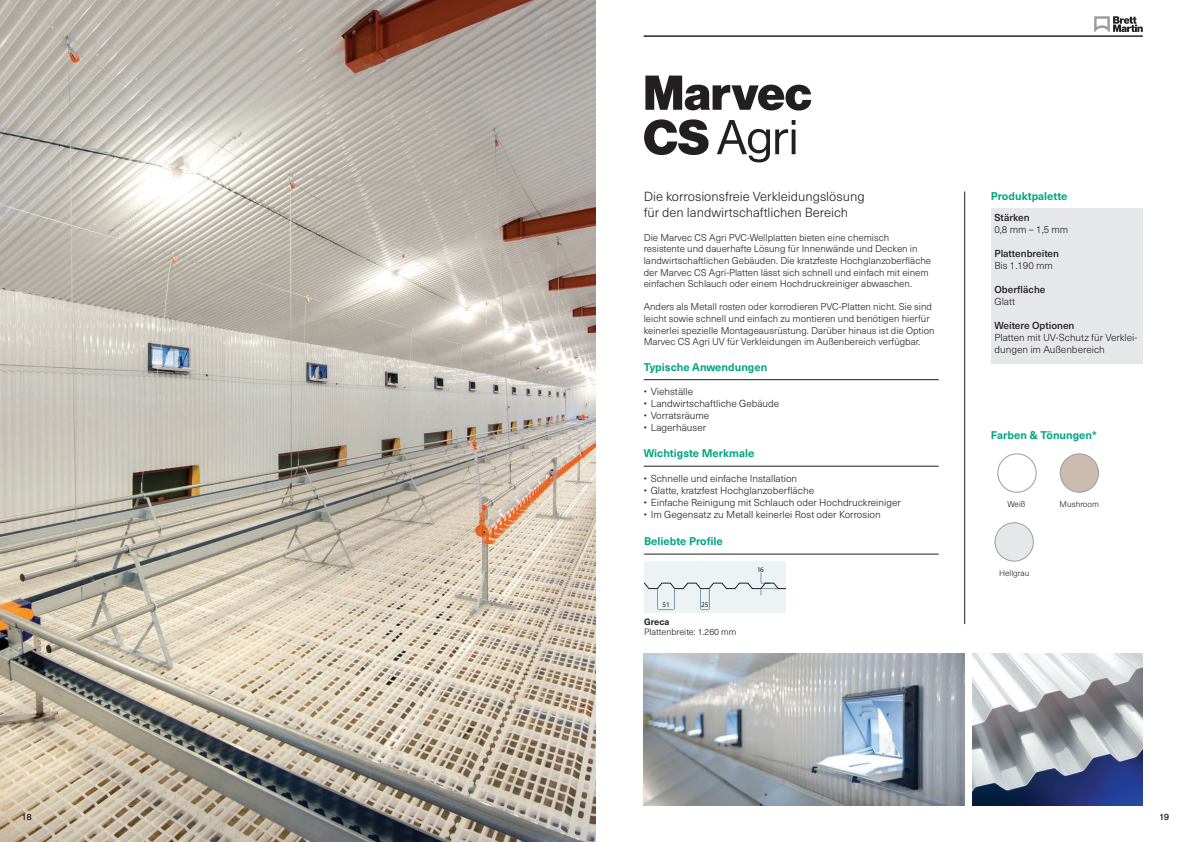
<style>
.page{position:relative;width:1191px;height:842px;background:#fff}
.page>*{position:absolute;margin:0;border:0;box-sizing:border-box;transform-origin:0 0}
.t1{font:300 13px/15.6px "Neue Haas Unica W1 G";color:#231f20}
.t2{font:700 11px "Neue Haas Unica W1 G";color:#00a580}
.t3{font:300 10px/12px "Neue Haas Unica W1 G";color:#231f20}
.t4{font:500 10px "Neue Haas Unica W1 G";color:#231f20}
.t5{font:300 9.7px/11.6px "Neue Haas Unica W1 G";color:#231f20}
.t6{font:300 9px "Neue Haas Unica W1 G";color:#231f20}
.t7{font:700 9px "Neue Haas Unica W1 G";color:#231f20}
.t8{font:300 8.2px "Neue Haas Unica W1 G";color:#231f20}
.t9{font:7.2px "Myriad Pro";color:#231f20}
</style>
<div class="page">
<img style="left:0;top:0;width:595px;height:842px">
<svg style="left:645px;top:76px;width:166px;height:35px"></svg>
<svg style="left:644px;top:119px;width:151px;height:43px"></svg>
<hr style="left:643px;top:379px;width:295px;height:1px;background:#231f20">
<img style="left:972px;top:653px;width:170px;height:153px">
<img style="left:643px;top:653px;width:321px;height:153px">
<hr style="left:964px;top:191px;width:1px;height:433px;background:#231f20">
<hr style="left:643px;top:466px;width:295px;height:1px;background:#231f20">
<hr style="left:644px;top:554px;width:294px;height:1px;background:#231f20">
<div style="left:990px;top:208px;width:152px;height:156px;background:#e6e7e9"></div>
<div style="left:644px;top:561px;width:141px;height:52px;background:#edf2f4"></div>
<svg style="left:644px;top:573px;width:141px;height:37px"></svg>
<div style="left:997px;top:454px;width:39px;height:38px;border:1px solid #9b9da0;border-radius:50%"></div>
<div style="left:995px;top:523px;width:38px;height:38px;background:#e6e7e9;border-radius:50%"></div>
<div style="left:994px;top:522px;width:39px;height:39px;border:1px solid #9b9da0;border-radius:50%"></div>
<div style="left:1060px;top:454px;width:38px;height:38px;background:#ccbcb0;border-radius:50%"></div>
<div style="left:1060px;top:454px;width:38px;height:38px;border:1px solid #9b9da0;border-radius:50%"></div>
<hr style="left:643px;top:36px;width:499px;height:1px;background:#231f20">
<svg style="left:1094px;top:16px;width:48px;height:16px"></svg>
<h1 class="t1" style="left:643px;top:188px;width:222px">Die korrosionsfreie Verkleidungslösung für den landwirtschaftlichen Bereich</h1>
<p class="t5" style="left:643px;top:231px;width:289px">Die Marvec CS Agri PVC-Wellplatten bieten eine chemisch resistente und dauerhafte Lösung für Innenwände und Decken in landwirtschaftlichen Gebäuden. Die kratzfeste Hochglanzoberfläche der Marvec CS Agri-Platten lässt sich schnell und einfach mit einem einfachen Schlauch oder einem Hochdruckreiniger abwaschen.</p>
<p class="t5" style="left:643px;top:301px;width:292px">Anders als Metall rosten oder korrodieren PVC-Platten nicht. Sie sind leicht sowie schnell und einfach zu montieren und benötigen hierfür keinerlei spezielle Montageausrüstung. Darüber hinaus ist die Option Marvec CS Agri UV für Verkleidungen im Außenbereich verfügbar.</p>
<p class="t2" style="left:643px;top:359px;width:125px">Typische Anwendungen</p>
<p class="t3" style="left:643px;top:385px;width:51px">• Viehställe</p>
<p class="t3" style="left:643px;top:397px;width:137px">• Landwirtschaftliche Gebäude</p>
<p class="t3" style="left:643px;top:409px;width:67px">• Vorratsräume</p>
<p class="t3" style="left:643px;top:421px;width:64px">• Lagerhäuser</p>
<p class="t2" style="left:643px;top:445px;width:112px">Wichtigste Merkmale</p>
<p class="t3" style="left:643px;top:472px;width:155px">• Schnelle und einfache Installation</p>
<p class="t3" style="left:643px;top:484px;width:172px">• Glatte, kratzfest Hochglanzoberfläche</p>
<p class="t3" style="left:643px;top:496px;width:259px">• Einfache Reinigung mit Schlauch oder Hochdruckreiniger</p>
<p class="t3" style="left:643px;top:508px;width:238px">• Im Gegensatz zu Metall keinerlei Rost oder Korrosion</p>
<p class="t2" style="left:644px;top:533px;width:80px">Beliebte Profile</p>
<p class="t9" style="left:662px;top:600px;width:9px">51</p>
<p class="t9" style="left:701px;top:600px;width:9px">25</p>
<p class="t7" style="left:644px;top:615px;width:27px">Greca</p>
<p class="t6" style="left:644px;top:626px;width:94px">Plattenbreite: 1.260 mm</p>
<p class="t9" style="left:757px;top:565px;width:8px">16</p>
<p class="t2" style="left:990px;top:188px;width:78px">Produktpalette</p>
<p class="t4" style="left:994px;top:210px;width:37px">Stärken</p>
<p class="t3" style="left:994px;top:223px;width:75px">0,8 mm – 1,5 mm</p>
<p class="t4" style="left:994px;top:246px;width:66px">Plattenbreiten</p>
<p class="t3" style="left:994px;top:259px;width:60px">Bis 1.190 mm</p>
<p class="t4" style="left:994px;top:282px;width:53px">Oberfläche</p>
<p class="t3" style="left:994px;top:295px;width:22px">Glatt</p>
<p class="t4" style="left:994px;top:318px;width:82px">Weitere Optionen</p>
<p class="t3" style="left:994px;top:331px;width:145px">Platten mit UV-Schutz für Verklei&shy;dungen im Außenbereich</p>
<p class="t2" style="left:990px;top:427px;width:107px">Farben &amp; Tönungen*</p>
<p class="t8" style="left:1007px;top:498px;width:19px">Weiß</p>
<p class="t8" style="left:999px;top:567px;width:32px">Hellgrau</p>
<p class="t8" style="left:1059px;top:498px;width:41px">Mushroom</p>
<p class="t6" style="left:22px;top:810px;width:11px">18</p>
<p class="t6" style="left:1159px;top:810px;width:11px">19</p>
</div>
